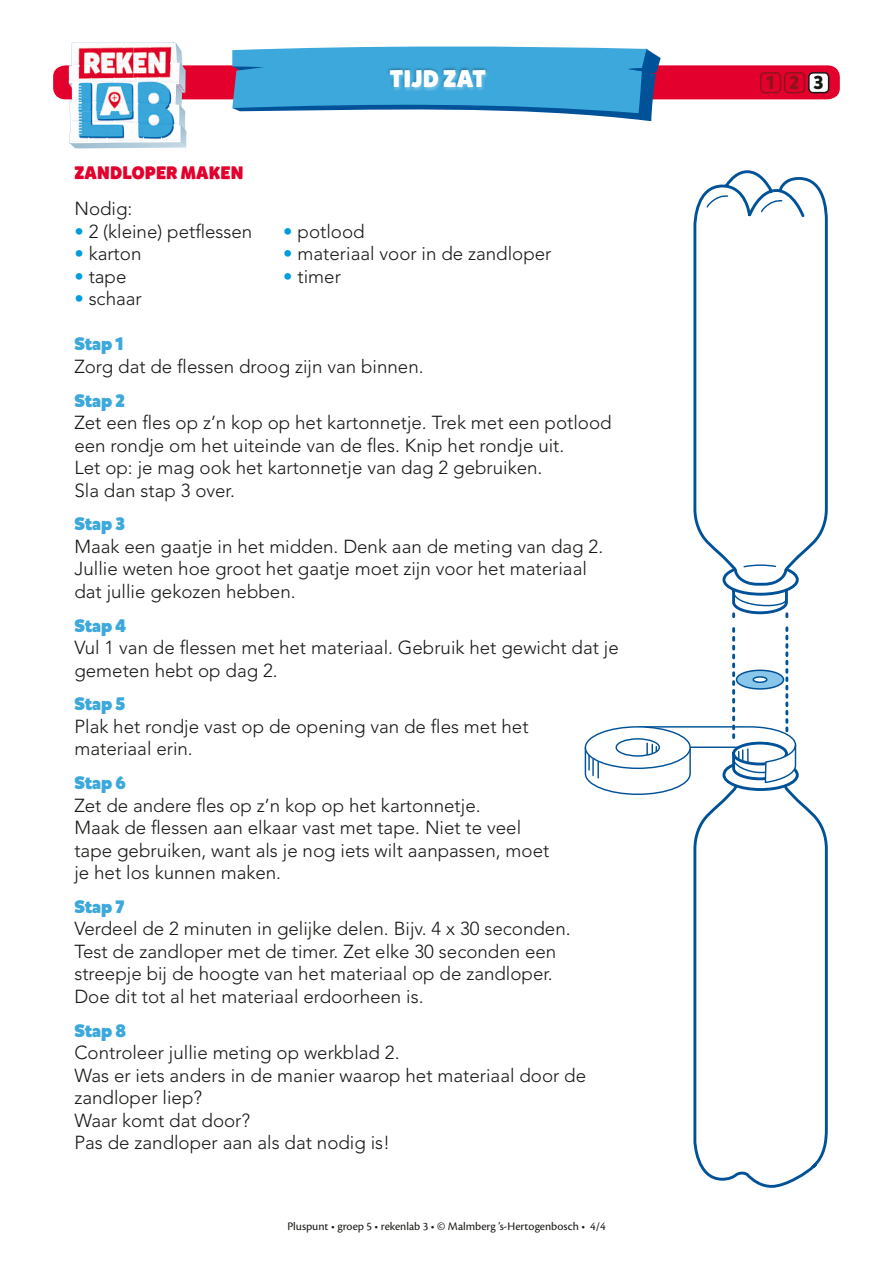
<style>
.page{position:relative;width:893px;height:1263px;background:#fff}
.page>*{position:absolute;margin:0;border:0;box-sizing:border-box;transform-origin:0 0}
.t1{font:900 24px "Mikado";letter-spacing:.015em;color:#fff;scale:.95 1}
.t2{font:300 18.75px/22.5px "Avenir LT Std";color:#181816}
.t3{font:700 18.75px "Mikado";color:#8b151a}
.t4{font:900 18px "Mikado";letter-spacing:-.005em;color:#3ca8db}
.t5{font:900 18px "Mikado";letter-spacing:.015em;color:#e3002c;scale:.95 1}
.t6{font:12px "Cronos Pro";color:#181816}
.s1{color:#009dde}
.s2{color:#181816}
</style>
<div class="page">
<svg style="left:53px;top:43px;width:787px;height:105px"></svg>
<svg style="left:388px;top:69px;width:101px;height:22px"></svg>
<svg style="left:387px;top:67px;width:101px;height:21px;background:#3fa1d0"></svg>
<svg style="left:693px;top:170px;width:135px;height:394px"></svg>
<svg style="left:705px;top:195px;width:78px;height:18px"></svg>
<svg style="left:693px;top:796px;width:135px;height:392px"></svg>
<svg style="left:584px;top:564px;width:215px;height:232px"></svg>
<div style="left:761px;top:73px;width:19px;height:20px;background:#e3002c;border-radius:4px"></div>
<div style="left:760px;top:72px;width:21px;height:21px;border:2px solid #8b151a;border-radius:4px"></div>
<div style="left:785px;top:73px;width:19px;height:20px;background:#e3002c;border-radius:4px"></div>
<div style="left:784px;top:72px;width:21px;height:21px;border:2px solid #8b151a;border-radius:4px"></div>
<div style="left:809px;top:73px;width:20px;height:20px;background:#fff;border-radius:4px"></div>
<div style="left:808px;top:72px;width:21px;height:21px;border:2px solid #181816;border-radius:4px"></div>
<p class="t1" style="left:390px;top:63px;width:102px">TIJD ZAT</p>
<p class="t5" style="left:74px;top:162px;width:180px">ZANDLOPER MAKEN</p>
<p class="t2" style="left:74px;top:198px;width:60px">Nodig:</p>
<p class="t2" style="left:74px;top:220px;width:179px"><span class="s1">•</span> 2 (kleine) petflessen</p>
<p class="t2" style="left:74px;top:243px;width:69px"><span class="s1">•</span> karton</p>
<p class="t2" style="left:74px;top:265px;width:54px"><span class="s1">•</span> tape</p>
<p class="t2" style="left:74px;top:288px;width:69px"><span class="s1">•</span> schaar</p>
<p class="t4" style="left:74px;top:332px;width:51px">Stap 1</p>
<p class="t2" style="left:74px;top:355px;width:351px">Zorg dat de flessen droog zijn van binnen.</p>
<p class="t4" style="left:74px;top:389px;width:52px">Stap 2</p>
<p class="t2" style="left:74px;top:411px;width:539px">Zet een fles op z’n kop op het kartonnetje. Trek met een potlood een rondje om het uiteinde van de fles. Knip het rondje uit.<br>Let op: je mag ook het kartonnetje van dag 2 gebruiken.<br>Sla dan stap 3 over.</p>
<p class="t4" style="left:74px;top:512px;width:52px">Stap 3</p>
<p class="t2" style="left:74px;top:535px;width:530px">Maak een gaatje in het midden. Denk aan de meting van dag 2.<br>Jullie weten hoe groot het gaatje moet zijn voor het materiaal dat jullie gekozen hebben.</p>
<p class="t4" style="left:74px;top:614px;width:53px">Stap 4</p>
<p class="t2" style="left:74px;top:636px;width:546px">Vul 1 van de flessen met het materiaal. Gebruik het gewicht dat je gemeten hebt op dag 2.</p>
<p class="t4" style="left:74px;top:692px;width:52px">Stap 5</p>
<p class="t2" style="left:74px;top:715px;width:456px">Plak het rondje vast op de opening van de fles met het materiaal erin.</p>
<p class="t4" style="left:74px;top:771px;width:53px">Stap 6</p>
<p class="t2" style="left:74px;top:794px;width:476px">Zet de andere fles op z’n kop op het kartonnetje.<br>Maak de flessen aan elkaar vast met tape. Niet te veel tape gebruiken, want als je nog iets wilt aanpassen, moet je het los kunnen maken.</p>
<p class="t4" style="left:74px;top:895px;width:51px">Stap 7</p>
<p class="t2" style="left:74px;top:918px;width:498px">Verdeel de 2 minuten in gelijke delen. Bijv. 4 x 30 seconden.<br>Test de zandloper met de timer. Zet elke 30 seconden een streepje bij de hoogte van het materiaal op de zandloper.<br>Doe dit tot al het materiaal erdoorheen is.</p>
<p class="t4" style="left:74px;top:1019px;width:53px">Stap 8</p>
<p class="t2" style="left:74px;top:1041px;width:513px">Controleer jullie meting op werkblad 2.<br>Was er iets anders in de manier waarop het materiaal door de zandloper liep?<br>Waar komt dat door?<br>Pas de zandloper aan als dat nodig is!</p>
<p class="t2" style="left:283px;top:220px;width:83px"><span class="s1">•</span> potlood</p>
<p class="t2" style="left:283px;top:243px;width:270px"><span class="s1">•</span> materiaal voor in de zandloper</p>
<p class="t2" style="left:283px;top:265px;width:59px"><span class="s1">•</span> timer</p>
<p class="t6" style="left:287px;top:1219px;width:320px">Pluspunt • groep 5 • rekenlab 3 • © Malmberg ’s-Hertogenbosch • 4/4</p>
<p class="t3" style="left:766px;top:71px;width:59px">12<span class="s2">3</span></p>
</div>
